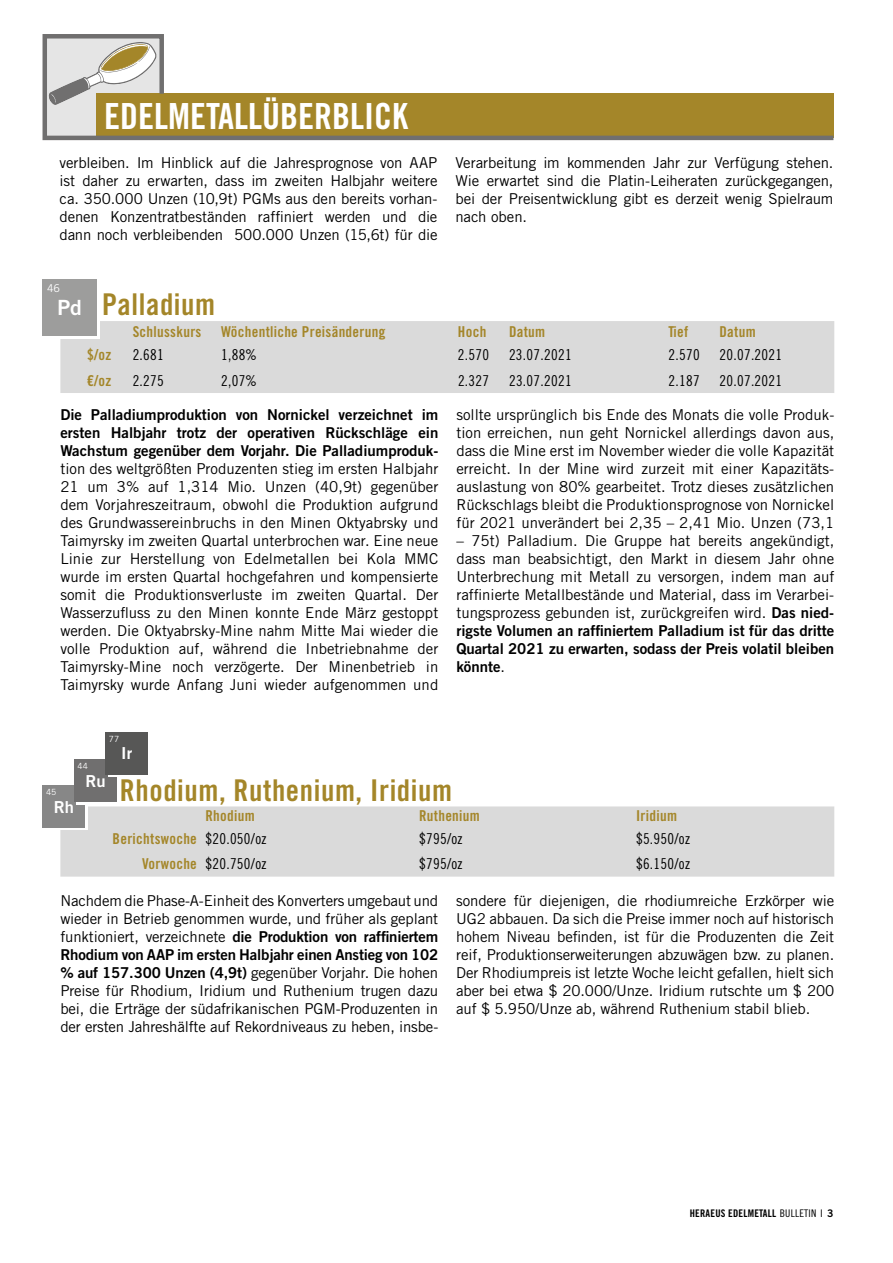
<style>
.page{position:relative;width:893px;height:1263px;background:#fff}
.page>*{position:absolute;margin:0;border:0;box-sizing:border-box;transform-origin:0 0}
.t1{font:36px "Trade Gothic LT Pro Bd Cn 20";color:#fff}
.t2{font:30px "Trade Gothic LT Pro Bd Cn 20";letter-spacing:.02em;color:#a48629}
.t3{font:21px "Trade Gothic LT Pro Bd 2";color:#fff}
.t4{font:16.5px "Trade Gothic LT Pro Bd 2";color:#fff}
.t5{font:15px/18px "Trade Gothic LT Pro";letter-spacing:-.01em;color:#000;text-align:justify}
.t6{font:15px/18px "Trade Gothic LT Pro Bd 2";color:#000;text-align:justify}
.t7{font:15px "Trade Gothic LT Pro Cn 18";letter-spacing:.02em;color:#000}
.t8{font:15px "Trade Gothic LT Pro Bd Cn 20";letter-spacing:.02em;color:#a48629}
.t9{font:10.8px "Trade Gothic LT Pro";color:#fff}
.t10{font:10.5px "Trade Gothic LT Pro Bd Cn 20";letter-spacing:.02em;color:#000}
.t11{font:8.55px "Trade Gothic LT Pro";color:#fff}
.s1{font-family:"Trade Gothic LT Pro Bd 2"}
.s2{font-family:"Trade Gothic LT Pro"}
.s3{font-family:"Trade Gothic LT Pro Cn 18";color:#000}
.s4{font-family:"Trade Gothic LT Pro Bd Cn 20";color:#a48629}
.s5{font-family:"Trade Gothic LT Pro Cn 18"}
</style>
<div class="page">
<div style="left:60px;top:321px;width:774px;height:72px;background:#dadada"></div>
<div style="left:60px;top:806px;width:774px;height:71px;background:#dadada"></div>
<div style="left:45px;top:282px;width:55px;height:56px;background:linear-gradient(to right,#fff,#fff)"></div>
<div style="left:43px;top:279px;width:54px;height:56px;background:#9d9d9c"></div>
<div style="left:45px;top:787px;width:43px;height:43px;background:#fff"></div>
<div style="left:43px;top:785px;width:42px;height:43px;background:#878787"></div>
<div style="left:76px;top:761px;width:43px;height:43px;background:#fff"></div>
<div style="left:74px;top:759px;width:43px;height:43px;background:#706f6f"></div>
<div style="left:108px;top:734px;width:43px;height:43px;background:#fff"></div>
<div style="left:105px;top:732px;width:43px;height:43px;background:#575756"></div>
<svg style="left:42px;top:34px;width:792px;height:107px"></svg>
<h1 class="t1" style="left:104px;top:94px;width:305px">EDELMETALLÜBERBLICK</h1>
<p class="t5" style="left:60px;top:153px;width:379px">verbleiben. Im Hinblick auf die Jahresprognose von AAP ist daher zu erwarten, dass im zweiten Halbjahr weitere ca. 350.000 Unzen (10,9t) PGMs aus den bereits vorhan&shy;denen Konzentratbeständen raffiniert werden und die dann noch verbleibenden 500.000 Unzen (15,6t) für die</p>
<p class="t5" style="left:455px;top:153px;width:379px">Verarbeitung im kommenden Jahr zur Verfügung stehen.<br>Wie erwartet sind die Platin-Leiheraten zurückgegangen, bei der Preisentwicklung gibt es derzeit wenig Spielraum nach oben.</p>
<p class="t9" style="left:47px;top:282px;width:15px">46</p>
<h3 class="t3" style="left:58px;top:294px;width:26px">Pd</h3>
<h2 class="t2" style="left:102px;top:286px;width:115px">Palladium</h2>
<p class="t8" style="left:133px;top:322px;width:70px">Schlusskurs</p>
<p class="t8" style="left:221px;top:322px;width:166px">Wöchentliche Preisänderung</p>
<p class="t8" style="left:458px;top:322px;width:30px">Hoch</p>
<p class="t8" style="left:509px;top:322px;width:38px">Datum</p>
<p class="t8" style="left:668px;top:322px;width:21px">Tief</p>
<p class="t8" style="left:719px;top:322px;width:38px">Datum</p>
<p class="t8" style="left:87px;top:346px;width:26px">$/oz</p>
<p class="t7" style="left:133px;top:346px;width:33px">2.681</p>
<p class="t7" style="left:221px;top:346px;width:38px">1,88%</p>
<p class="t7" style="left:458px;top:346px;width:33px">2.570</p>
<p class="t7" style="left:509px;top:346px;width:64px">23.07.2021</p>
<p class="t7" style="left:668px;top:346px;width:33px">2.570</p>
<p class="t7" style="left:719px;top:346px;width:64px">20.07.2021</p>
<p class="t8" style="left:87px;top:371px;width:26px">€/oz</p>
<p class="t7" style="left:133px;top:371px;width:33px">2.275</p>
<p class="t7" style="left:221px;top:371px;width:38px">2,07%</p>
<p class="t7" style="left:458px;top:371px;width:33px">2.327</p>
<p class="t7" style="left:509px;top:371px;width:64px">23.07.2021</p>
<p class="t7" style="left:668px;top:371px;width:33px">2.187</p>
<p class="t7" style="left:719px;top:371px;width:64px">20.07.2021</p>
<p class="t6" style="left:60px;top:405px;width:379px">Die Palladiumproduktion von Nornickel verzeichnet im ersten Halbjahr trotz der operativen Rückschläge ein Wachstum gegenüber dem Vorjahr. Die Palladiumproduk-</p>
<p class="t5" style="left:60px;top:459px;width:379px">tion des weltgrößten Produzenten stieg im ersten Halbjahr 21 um 3% auf 1,314 Mio. Unzen (40,9t) gegenüber dem Vorjahreszeitraum, obwohl die Produktion aufgrund des Grundwassereinbruchs in den Minen Oktyabrsky und Taimyrsky im zweiten Quartal unterbrochen war. Eine neue Linie zur Herstellung von Edelmetallen bei Kola MMC wurde im ersten Quartal hochgefahren und kompensierte somit die Produktionsverluste im zweiten Quartal. Der Wasserzufluss zu den Minen konnte Ende März gestoppt werden. Die Oktyabrsky-Mine nahm Mitte Mai wieder die volle Produktion auf, während die Inbetriebnahme der Taimyrsky-Mine noch verzögerte. Der Minenbetrieb in Taimyrsky wurde Anfang Juni wieder aufgenommen und</p>
<p class="t11" style="left:109px;top:734px;width:12px">77</p>
<p class="t4" style="left:121px;top:743px;width:13px">Ir</p>
<p class="t5" style="left:456px;top:405px;width:379px">sollte ursprünglich bis Ende des Monats die volle Produk&shy;tion erreichen, nun geht Nornickel allerdings davon aus, dass die Mine erst im November wieder die volle Kapazität erreicht. In der Mine wird zurzeit mit einer Kapazitäts&shy;auslastung von 80% gearbeitet. Trotz dieses zusätzlichen Rückschlags bleibt die Produktionsprognose von Nornickel für 2021 unverändert bei 2,35 – 2,41 Mio. Unzen (73,1</p>
<p class="t5" style="left:456px;top:531px;width:379px">– 75t) Palladium. Die Gruppe hat bereits angekündigt, dass man beabsichtigt, den Markt in diesem Jahr ohne Unterbrechung mit Metall zu versorgen, indem man auf raffinierte Metallbestände und Material, dass im Verarbei&shy;tungsprozess gebunden ist, zurückgreifen wird. <span class="s1">Das nied-</span></p>
<p class="t6" style="left:456px;top:621px;width:379px">rigste Volumen an raffiniertem Palladium ist für das dritte Quartal 2021 zu erwarten, sodass der Preis volatil bleiben könnte<span class="s2">.</span></p>
<p class="t11" style="left:78px;top:761px;width:12px">44</p>
<p class="t4" style="left:85px;top:770px;width:22px">Ru</p>
<p class="t11" style="left:46px;top:787px;width:12px">45</p>
<p class="t4" style="left:54px;top:796px;width:22px">Rh</p>
<h2 class="t2" style="left:120px;top:772px;width:334px">Rhodium, Ruthenium, Iridium</h2>
<p class="t8" style="left:205px;top:807px;width:51px">Rhodium</p>
<p class="t8" style="left:419px;top:807px;width:62px">Ruthenium</p>
<p class="t8" style="left:636px;top:807px;width:42px">Iridium</p>
<p class="t8" style="left:113px;top:829px;width:155px">Berichtswoche <span class="s3">$20.050/oz</span></p>
<p class="t7" style="left:419px;top:829px;width:45px">$795/oz</p>
<p class="t7" style="left:636px;top:829px;width:56px">$5.950/oz</p>
<p class="t7" style="left:142px;top:855px;width:126px"><span class="s4">Vorwoche</span> $20.750/oz</p>
<p class="t7" style="left:419px;top:855px;width:45px">$795/oz</p>
<p class="t7" style="left:636px;top:855px;width:56px">$6.150/oz</p>
<p class="t5" style="left:60px;top:891px;width:379px">Nachdem die Phase-A-Einheit des Konverters umgebaut und wieder in Betrieb genommen wurde, und früher als geplant</p>
<p class="t6" style="left:60px;top:927px;width:379px"><span class="s2">funktioniert, verzeichnete</span> die Produktion von raffiniertem<br>Rhodium von AAP im ersten Halbjahr einen Anstieg von 102</p>
<p class="t5" style="left:60px;top:963px;width:379px"><span class="s1">% auf 157.300 Unzen (4,9t)</span> gegenüber Vorjahr. Die hohen Preise für Rhodium, Iridium und Ruthenium trugen dazu bei, die Erträge der südafrikanischen PGM-Produzenten in der ersten Jahreshälfte auf Rekordniveaus zu heben, insbe-</p>
<p class="t5" style="left:456px;top:891px;width:379px">sondere für diejenigen, die rhodiumreiche Erzkörper wie UG2 abbauen. Da sich die Preise immer noch auf historisch hohem Niveau befinden, ist für die Produzenten die Zeit reif, Produktionserweiterungen abzuwägen bzw. zu planen.<br>Der Rhodiumpreis ist letzte Woche leicht gefallen, hielt sich aber bei etwa $ 20.000/Unze. Iridium rutschte um $ 200 auf $ 5.950/Unze ab, während Ruthenium stabil blieb.</p>
<p class="t10" style="left:690px;top:1207px;width:145px">HERAEUS EDELMETALL <span class="s5">BULLETIN</span> <span class="s2">I</span> <span class="s1">3</span></p>
</div>
